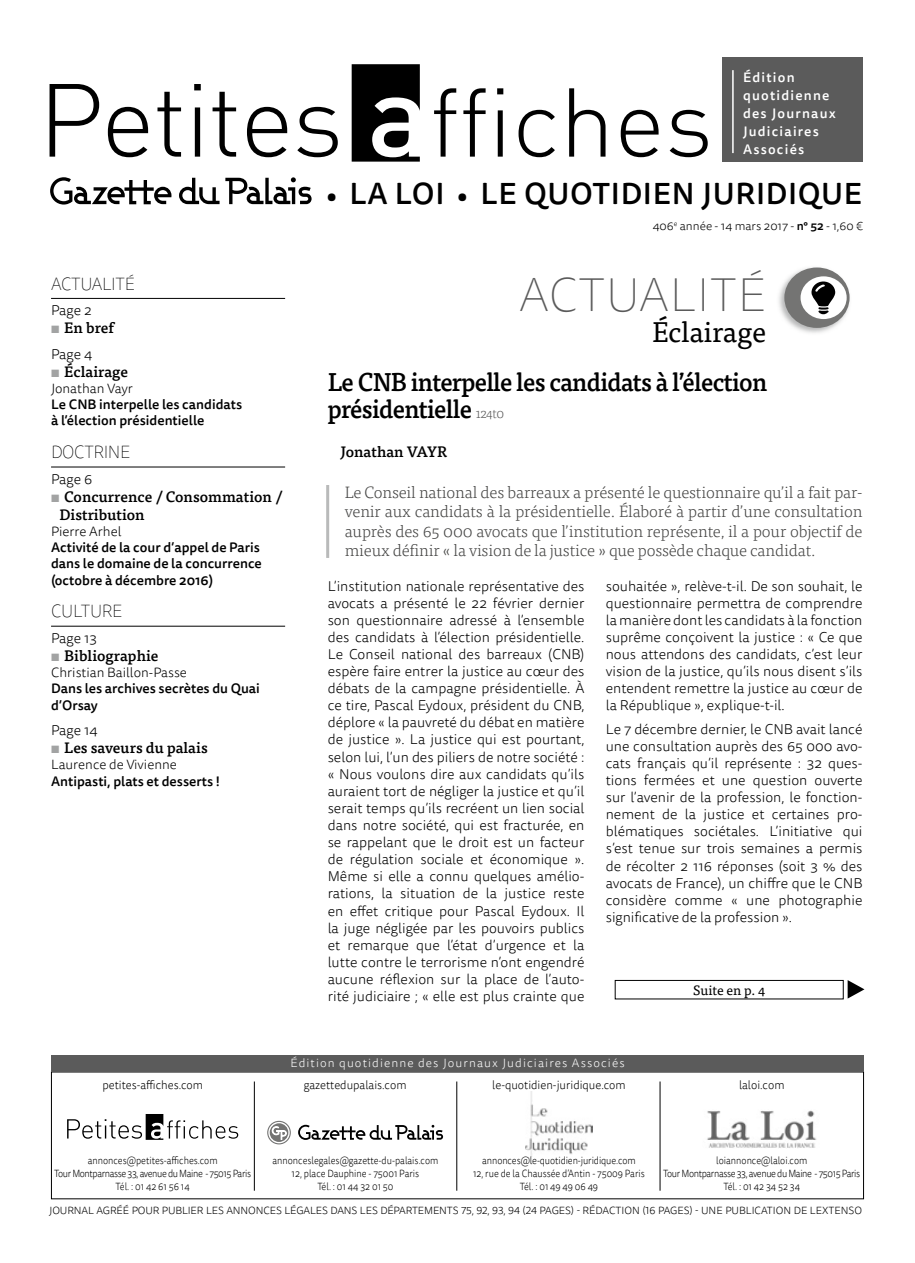
<style>
.page{position:relative;width:915px;height:1263px;background:#fff}
.page>*{position:absolute;margin:0;border:0;box-sizing:border-box;transform-origin:0 0}
.t1{font:100 48px "Tisa Sans OT";letter-spacing:.01em;color:#5b5b5b}
.t2{font:500 30px "Tisa Sans OT";letter-spacing:.02em;color:#000}
.t3{font:28.5px "Tisa OT";letter-spacing:-.01em;color:#000}
.t4{font:500 25.5px/27px "Tisa OT";letter-spacing:-.03em;color:#000;scale:.95 1}
.t5{font:100 18px "Tisa Sans OT";letter-spacing:-.02em;color:#000;scale:.95 1}
.t6{font:300 16.5px/19.5px "Tisa OT";letter-spacing:-.01em;color:#444443;text-align:justify}
.t7{font:500 15px/18px "Tisa OT";color:#000}
.t8{font:300 14.25px/17.1px "Tisa Sans OT";color:#000;text-align:justify}
.t9{font:500 13.5px/16.2px "Tisa Sans OT";color:#000}
.t10{font:300 13.5px "Tisa Sans OT";color:#000}
.t11{font:500 13.5px/18px "Tisa Sans OT";letter-spacing:.09em;color:#fff}
.t12{font:13.5px "Tisa OT";color:#000}
.t13{font:300 12px "Tisa Sans OT";color:#000;scale:.95 1}
.t14{font:300 12px "Tisa Sans OT";letter-spacing:.09em;color:#fff}
.t15{font:300 12px "Tisa Sans OT";color:#000}
.t16{font:300 10.5px/12.6px "Tisa Sans OT";letter-spacing:-.04em;color:#000;text-align:center;scale:.88 1}
.t17{font:300 10.5px/12.6px "Tisa Sans OT";letter-spacing:-.01em;color:#000;text-align:center;scale:.88 1}
.t18{font:300 10.5px "Tisa Sans OT";letter-spacing:-.01em;color:#000}
.s1{font-weight:700;color:#a2a3a3}
.s2{font-size:27px}
.s3{font-weight:500}
.s4{font-weight:300;font-size:13.5px;color:#5b5b5b}
</style>
<div class="page">
<div style="left:721px;top:58px;width:140px;height:104px;background:#5b5b5b"></div>
<hr style="left:732px;top:70px;width:1px;height:83px;background:#fff">
<svg style="left:50px;top:84px;width:49px;height:73px"></svg>
<svg style="left:108px;top:107px;width:40px;height:50px"></svg>
<svg style="left:157px;top:92px;width:24px;height:65px"></svg>
<svg style="left:194px;top:84px;width:7px;height:73px"></svg>
<svg style="left:212px;top:92px;width:24px;height:65px"></svg>
<svg style="left:247px;top:107px;width:40px;height:50px"></svg>
<svg style="left:297px;top:107px;width:40px;height:50px"></svg>
<svg style="left:351px;top:64px;width:68px;height:98px"></svg>
<svg style="left:434px;top:88px;width:22px;height:69px"></svg>
<svg style="left:463px;top:88px;width:22px;height:69px"></svg>
<svg style="left:497px;top:88px;width:6px;height:69px"></svg>
<svg style="left:518px;top:110px;width:36px;height:47px"></svg>
<svg style="left:569px;top:88px;width:36px;height:69px"></svg>
<svg style="left:620px;top:110px;width:38px;height:47px"></svg>
<svg style="left:669px;top:110px;width:38px;height:47px"></svg>
<svg style="left:50px;top:177px;width:121px;height:28px"></svg>
<svg style="left:179px;top:178px;width:40px;height:26px"></svg>
<svg style="left:225px;top:177px;width:86px;height:27px"></svg>
<img style="left:525px;top:1091px;width:67px;height:65px">
<svg style="left:67px;top:1114px;width:171px;height:26px"></svg>
<img style="left:707px;top:1110px;width:110px;height:38px">
<hr style="left:659px;top:1081px;width:1px;height:110px;background:#000">
<hr style="left:456px;top:1081px;width:1px;height:110px;background:#000">
<hr style="left:254px;top:1081px;width:1px;height:110px;background:#000">
<svg style="left:269px;top:1123px;width:19px;height:19px"></svg>
<svg style="left:298px;top:1125px;width:145px;height:15px"></svg>
<svg style="left:271px;top:1126px;width:16px;height:14px"></svg>
<div style="left:267px;top:1121px;width:24px;height:23px;border:1px solid #747473;border-radius:50%"></div>
<div style="left:51px;top:1055px;width:812px;height:16px;background:#5b5b5b"></div>
<div style="left:614px;top:980px;width:229px;height:19px;border:1px solid #000"></div>
<svg style="left:847px;top:980px;width:17px;height:18px"></svg>
<hr style="left:51px;top:298px;width:234px;height:1px;background:#000">
<hr style="left:51px;top:467px;width:234px;height:1px;background:#000">
<hr style="left:51px;top:626px;width:234px;height:1px;background:#000">
<img style="left:779px;top:268px;width:71px;height:65px">
<div style="left:784px;top:267px;width:65px;height:61px;background:#747473;border-radius:50%"></div>
<div style="left:800px;top:276px;width:46px;height:43px;background:#fff;border-radius:50%"></div>
<svg style="left:811px;top:281px;width:23px;height:33px"></svg>
<hr style="left:326px;top:485px;width:3px;height:73px;background:#b9baba">
<p class="t5" style="left:51px;top:273px;width:63px">ACTUALITÉ</p>
<p class="t8" style="left:51px;top:303px;width:42px">Page 2</p>
<p class="t7" style="left:51px;top:319px;width:64px"><span class="s1">▪</span> En bref</p>
<p class="t8" style="left:51px;top:346px;width:43px">Page 4</p>
<p class="t7" style="left:51px;top:363px;width:79px"><span class="s1">▪</span> Éclairage</p>
<p class="t10" style="left:51px;top:380px;width:83px">Jonathan Vayr</p>
<p class="t9" style="left:51px;top:397px;width:192px">Le CNB interpelle les candidats à l’élection présidentielle</p>
<p class="t5" style="left:51px;top:441px;width:85px">DOCTRI NE</p>
<p class="t8" style="left:51px;top:471px;width:43px">Page 6</p>
<p class="t7" style="left:60px;top:488px;width:224px;text-indent:-9px"><span class="s1">▪</span> Concurrence / Consommation /<br>Distribution</p>
<p class="t10" style="left:51px;top:523px;width:72px">Pierre Arhel</p>
<p class="t9" style="left:51px;top:540px;width:212px">Activité de la cour d’appel de Paris dans le domaine de la concurrence (octobre à décembre 2016)</p>
<p class="t5" style="left:51px;top:601px;width:12px">CULTU</p>
<p class="t5" style="left:102px;top:601px;width:23px">RE</p>
<p class="t8" style="left:51px;top:630px;width:47px">Page 13</p>
<p class="t7" style="left:51px;top:647px;width:109px"><span class="s1">▪</span> Bibliographie</p>
<p class="t10" style="left:51px;top:664px;width:137px">Christian Baillon-Passe</p>
<p class="t9" style="left:51px;top:681px;width:210px">Dans les archives secrètes du Quai d’Orsay</p>
<p class="t8" style="left:51px;top:722px;width:48px">Page 14</p>
<p class="t7" style="left:51px;top:739px;width:158px"><span class="s1">▪</span> Les saveurs du palais</p>
<p class="t10" style="left:51px;top:757px;width:127px">Laurence de Vivienne</p>
<p class="t9" style="left:51px;top:773px;width:170px">Antipasti, plats et desserts !</p>
<p class="t11" style="left:742px;top:69px;width:94px">Édition quotidienne des Journaux<br>Judiciaires<br>Associés</p>
<h2 class="t2" style="left:326px;top:175px;width:537px"><span class="s2">•</span> LA LOI <span class="s2">•</span> LE QUOTIDIEN JURIDIQUE</h2>
<p class="t15" style="left:652px;top:219px;width:212px">406<sup>e</sup> année - 14 mars 2017 - <span class="s3">n° 52</span> - 1,60 €</p>
<h1 class="t1" style="left:519px;top:267px;width:248px">ACTUALITÉ</h1>
<h3 class="t3" style="left:652px;top:315px;width:115px">Éclairage</h3>
<h3 class="t4" style="left:327px;top:369px;width:464px">Le CNB interpelle les candidats à l’élection présidentielle <span class="s4">124t0</span></h3>
<p class="t7" style="left:340px;top:443px;width:108px">Jonathan VAYR</p>
<p class="t6" style="left:344px;top:483px;width:519px">Le Conseil national des barreaux a présenté le questionnaire qu’il a fait par&shy;venir aux candidats à la présidentielle. Élaboré à partir d’une consultation auprès des 65 000 avocats que l’institution représente, il a pour objectif de mieux définir « la vision de la justice » que possède chaque candidat.</p>
<p class="t8" style="left:327px;top:578px;width:258px">L’institution nationale représentative des avocats a présenté le 22 février dernier son questionnaire adressé à l’ensemble des candidats à l’élection présidentielle.<br>Le Conseil national des barreaux (CNB) espère faire entrer la justice au cœur des débats de la campagne présidentielle. À ce tire, Pascal Eydoux, président du CNB, déplore « la pauvreté du débat en matière de justice ». La justice qui est pourtant, selon lui, l’un des piliers de notre société : « Nous voulons dire aux candidats qu’ils auraient tort de négliger la justice et qu’il serait temps qu’ils recréent un lien social dans notre société, qui est fracturée, en se rappelant que le droit est un facteur de régulation sociale et économique ».<br>Même si elle a connu quelques amélio&shy;rations, la situation de la justice reste en effet critique pour Pascal Eydoux. Il la juge négligée par les pouvoirs publics et remarque que l’état d’urgence et la lutte contre le terrorisme n’ont engendré aucune réflexion sur la place de l’auto&shy;rité judiciaire ; « elle est plus crainte que</p>
<p class="t8" style="left:605px;top:578px;width:258px">souhaitée », relève-t-il. De son souhait, le questionnaire permettra de comprendre la manière dont les candidats à la fonction suprême conçoivent la justice : « Ce que nous attendons des candidats, c’est leur vision de la justice, qu’ils nous disent s’ils entendent remettre la justice au cœur de la République », explique-t-il.</p>
<p class="t8" style="left:605px;top:721px;width:258px">Le 7 décembre dernier, le CNB avait lancé une consultation auprès des 65 000 avo&shy;cats français qu’il représente : 32 ques&shy;tions fermées et une question ouverte sur l’avenir de la profession, le fonction&shy;nement de la justice et certaines pro&shy;blématiques sociétales. L’initiative qui s’est tenue sur trois semaines a permis de récolter 2 116 réponses (soit 3 % des avocats de France), un chiffre que le CNB considère comme « une photographie significative de la profession ».</p>
<p class="t12" style="left:693px;top:982px;width:73px">Suite en p. 4</p>
<p class="t13" style="left:102px;top:1077px;width:107px">petites-affiches.com</p>
<p class="t14" style="left:290px;top:1055px;width:335px">Édition quotidienne des Journaux Judiciaires Associés</p>
<p class="t13" style="left:303px;top:1077px;width:110px">gazettedupalais.com</p>
<p class="t13" style="left:492px;top:1077px;width:142px">le-quotidien-juridique.com</p>
<p class="t13" style="left:738px;top:1077px;width:49px">laloi.com</p>
<p class="t16" style="left:54px;top:1155px;width:225px">annonces@petites-affiches.com<br>Tour Montparnasse 33, avenue du Maine - 75015 Paris<br>Tél. : 01 42 61 56 14</p>
<p class="t17" style="left:272px;top:1155px;width:190px">annonceslegales@gazette-du-palais.com<br>12, place Dauphine - 75001 Paris<br>Tél. : 01 44 32 01 50</p>
<p class="t17" style="left:473px;top:1155px;width:197px">annonces@le-quotidien-juridique.com<br>12, rue de la Chaussée d’Antin - 75009 Paris<br>Tél. : 01 49 49 06 49</p>
<p class="t16" style="left:663px;top:1155px;width:225px">loiannonce@laloi.com<br>Tour Montparnasse 33, avenue du Maine - 75015 Paris<br>Tél. : 01 42 34 52 34</p>
<p class="t18" style="left:49px;top:1204px;width:814px">JOURNAL AGRÉÉ POUR PUBLIER LES ANNONCES LÉGALES DANS LES DÉPARTEMENTS 75, 92, 93, 94 (24 PAGES) - RÉDACTION (16 PAGES) - UNE PUBLICATION DE LEXTENSO</p>
</div>
